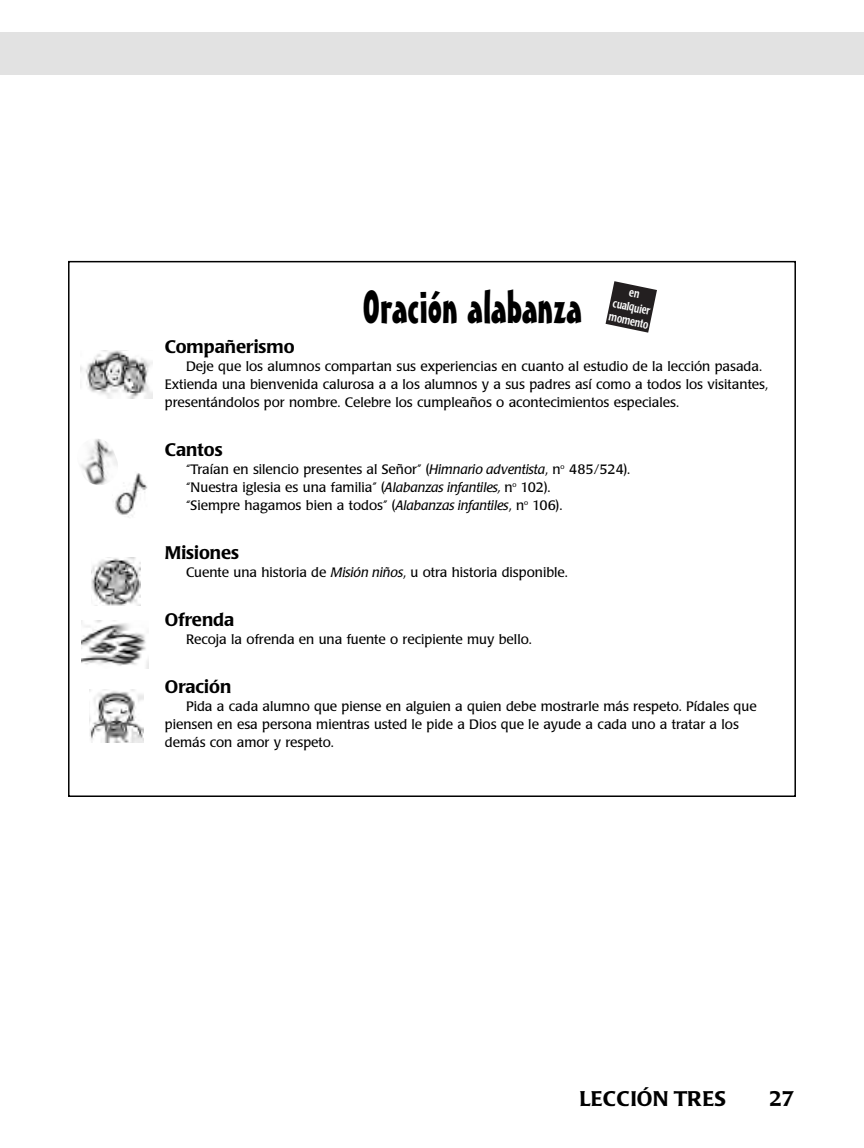
<style>
.page{position:relative;width:864px;height:1148px;background:#fff}
.page>*{position:absolute;margin:0;border:0;box-sizing:border-box;transform-origin:0 0}
.t1{font:45px "Mister Earl BT";color:#000}
.t2{font:500 21px "Poppl Laudatio";color:#000}
.t3{font:500 18px "Poppl Laudatio";color:#000}
.t4{font:13.5px/18px "Poppl Laudatio";color:#000}
.t5{font:500 11.7px/13.8px "Poppl Laudatio";color:#fff;text-align:center;scale:.74 1}
.s1{font-style:italic}
</style>
<div class="page">
<div style="left:0;top:32px;width:864px;height:42px;background:#e2e2e2"></div>
<img style="left:81px;top:350px;width:72px;height:48px">
<img style="left:81px;top:439px;width:37px;height:46px">
<img style="left:91px;top:557px;width:50px;height:48px">
<img style="left:82px;top:621px;width:66px;height:47px">
<img style="left:89px;top:689px;width:54px;height:54px">
<img style="left:112px;top:471px;width:38px;height:47px;border-radius:19px">
<svg style="left:606px;top:281px;width:51px;height:52px"></svg>
<h1 class="t1" style="left:363px;top:290px;width:221px">Oración alabanza</h1>
<p class="t5" style="left:616px;top:283px;width:56px;rotate:12deg">en cualquier momento</p>
<h3 class="t3" style="left:165px;top:340px;width:131px">Compañerismo</h3>
<p class="t4" style="left:165px;top:359px;width:605px;text-indent:21px">Deje que los alumnos compartan sus experiencias en cuanto al estudio de la lección pasada.<br>Extienda una bienvenida calurosa a a los alumnos y a sus padres así como a todos los visitantes, presentándolos por nombre. Celebre los cumpleaños o acontecimientos especiales.</p>
<h3 class="t3" style="left:165px;top:443px;width:59px">Cantos</h3>
<p class="t4" style="left:186px;top:462px;width:446px">“Traían en silencio presentes al Señor” (<span class="s1">Himnario adventista</span>, n<sup>o</sup> 485/524). “Nuestra iglesia es una familia” (<span class="s1">Alabanzas infantiles,</span> n<sup>o</sup> 102).<br>“Siempre hagamos bien a todos” (<span class="s1">Alabanzas infantiles</span>, n<sup>o</sup> 106).</p>
<h3 class="t3" style="left:165px;top:545px;width:76px">Misiones</h3>
<p class="t4" style="left:186px;top:564px;width:383px">Cuente una historia de <span class="s1">Misión niños</span>, u otra historia disponible.</p>
<h3 class="t3" style="left:165px;top:612px;width:71px">Ofrenda</h3>
<p class="t4" style="left:186px;top:631px;width:347px">Recoja la ofrenda en una fuente o recipiente muy bello.</p>
<h3 class="t3" style="left:165px;top:679px;width:68px">Oración</h3>
<p class="t4" style="left:165px;top:698px;width:593px;text-indent:21px">Pida a cada alumno que piense en alguien a quien debe mostrarle más respeto. Pídales que piensen en esa persona mientras usted le pide a Dios que le ayude a cada uno a tratar a los demás con amor y respeto.</p>
<h2 class="t2" style="left:580px;top:1090px;width:148px">LECCIÓN TRES</h2>
<h2 class="t2" style="left:769px;top:1090px;width:27px">27</h2>
</div>
